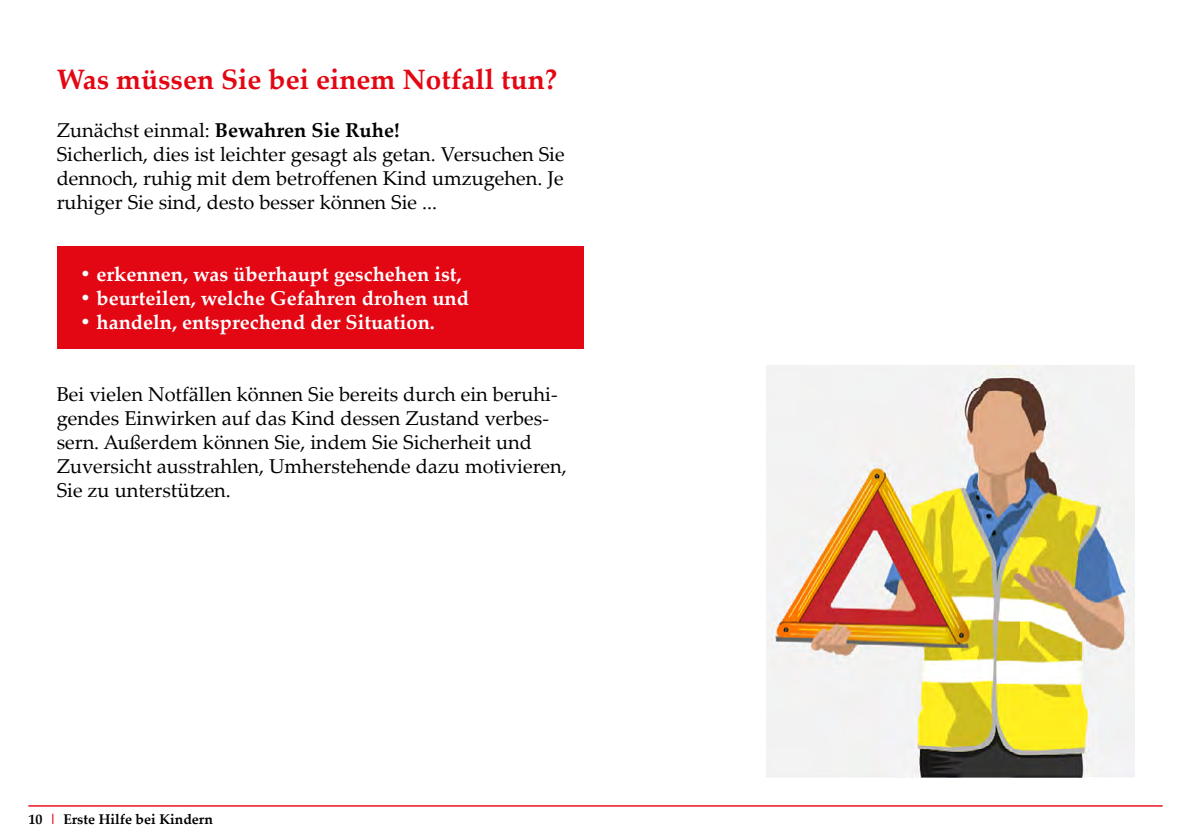
<style>
.page{position:relative;width:1191px;height:840px;background:#fff}
.page>*{position:absolute;margin:0;border:0;box-sizing:border-box;transform-origin:0 0}
.t1{font:700 28px "Palatino Linotype";color:#e30613}
.t2{font:20px/24px "Palatino Linotype";color:#000}
.t3{font:700 20px "Palatino Linotype";color:#fff}
.t4{font:700 14px "Palatino Linotype";color:#000}
.s1{font-weight:700}
.s2{color:#e30613}
</style>
<div class="page">
<hr style="left:28px;top:804px;width:1134px;height:2px;background:#e30613">
<div style="left:57px;top:247px;width:526px;height:102px;background:#e30613"></div>
<img style="left:766px;top:365px;width:368px;height:411px">
<h1 class="t1" style="left:57px;top:63px;width:502px">Was müssen Sie bei einem Notfall tun?</h1>
<p class="t2" style="left:57px;top:118px;width:509px">Zunächst einmal: <span class="s1">Bewahren Sie Ruhe!<br></span>Sicherlich, dies ist leichter gesagt als getan. Versuchen Sie dennoch, ruhig mit dem betroffenen Kind umzugehen. Je ruhiger Sie sind, desto besser können Sie ...</p>
<p class="t3" style="left:79px;top:262px;width:384px">• erkennen, was überhaupt geschehen ist,</p>
<p class="t3" style="left:79px;top:286px;width:391px">• beurteilen, welche Gefahren drohen und</p>
<p class="t3" style="left:79px;top:310px;width:357px">• handeln, entsprechend der Situation.</p>
<p class="t2" style="left:57px;top:382px;width:511px">Bei vielen Notfällen können Sie bereits durch ein beruhi&shy;gendes Einwirken auf das Kind dessen Zustand verbes&shy;sern. Außerdem können Sie, indem Sie Sicherheit und Zuversicht ausstrahlen, Umherstehende dazu motivieren, Sie zu unterstützen.</p>
<p class="t4" style="left:28px;top:809px;width:186px">10 <span class="s2">|</span> Erste Hilfe bei Kindern</p>
</div>
